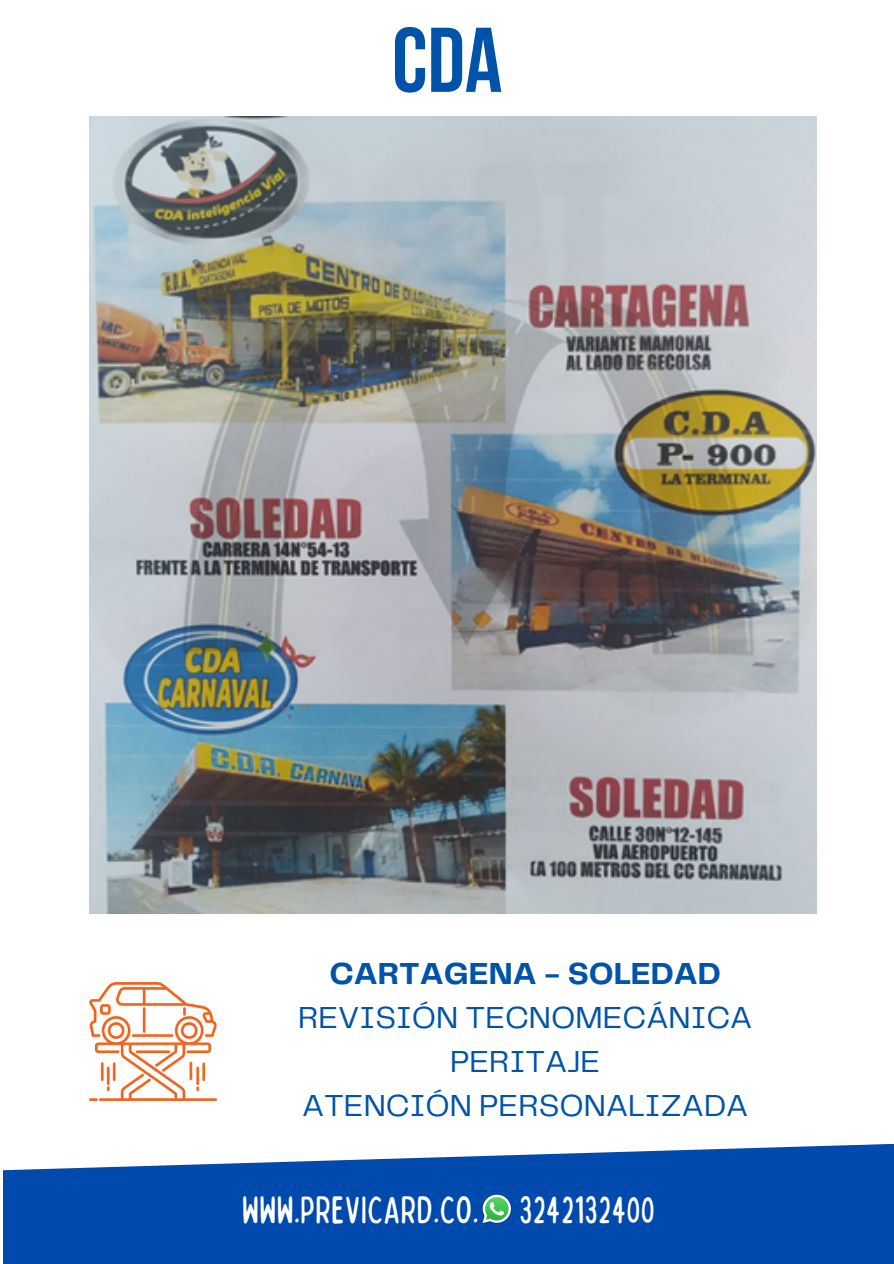
<style>
.page{position:relative;width:894px;height:1264px;background:#fff}
.page>*{position:absolute;margin:0;border:0;box-sizing:border-box;transform-origin:0 0}
.t1{font:91.65px "Bebas Neue Cyrillic";color:#0053a8}
.t2{font:condensed 38.4px "Bobby Jones Soft";color:#fff}
.t3{font:31.5px/44px "Telegraf";color:#0053a8;text-align:center}
.t4{font:700 31.5px "Telegraf";color:#0053a8}
</style>
<div class="page">
<svg style="left:3px;top:1144px;width:890px;height:119px;background:#1c5eb6"></svg>
<img style="left:481px;top:1193px;width:31px;height:31px">
<svg style="left:482px;top:1194px;width:29px;height:28px"></svg>
<img style="left:89px;top:982px;width:128px;height:118px">
<img style="left:89px;top:117px;width:727px;height:796px">
<h1 class="t1" style="left:392px;top:23px;width:112px">Cda</h1>
<p class="t4" style="left:329px;top:960px;width:393px">CARTAGENA - SOLEDAD</p>
<p class="t3" style="left:298px;top:997px;width:455px">REVISIÓN TECNOMECÁNICA<br>PERITAJE<br>ATENCIÓN PERSONALIZADA</p>
<p class="t2" style="left:241px;top:1185px;width:415px">WWW.PREVICARD.CO. 3242132400</p>
</div>
